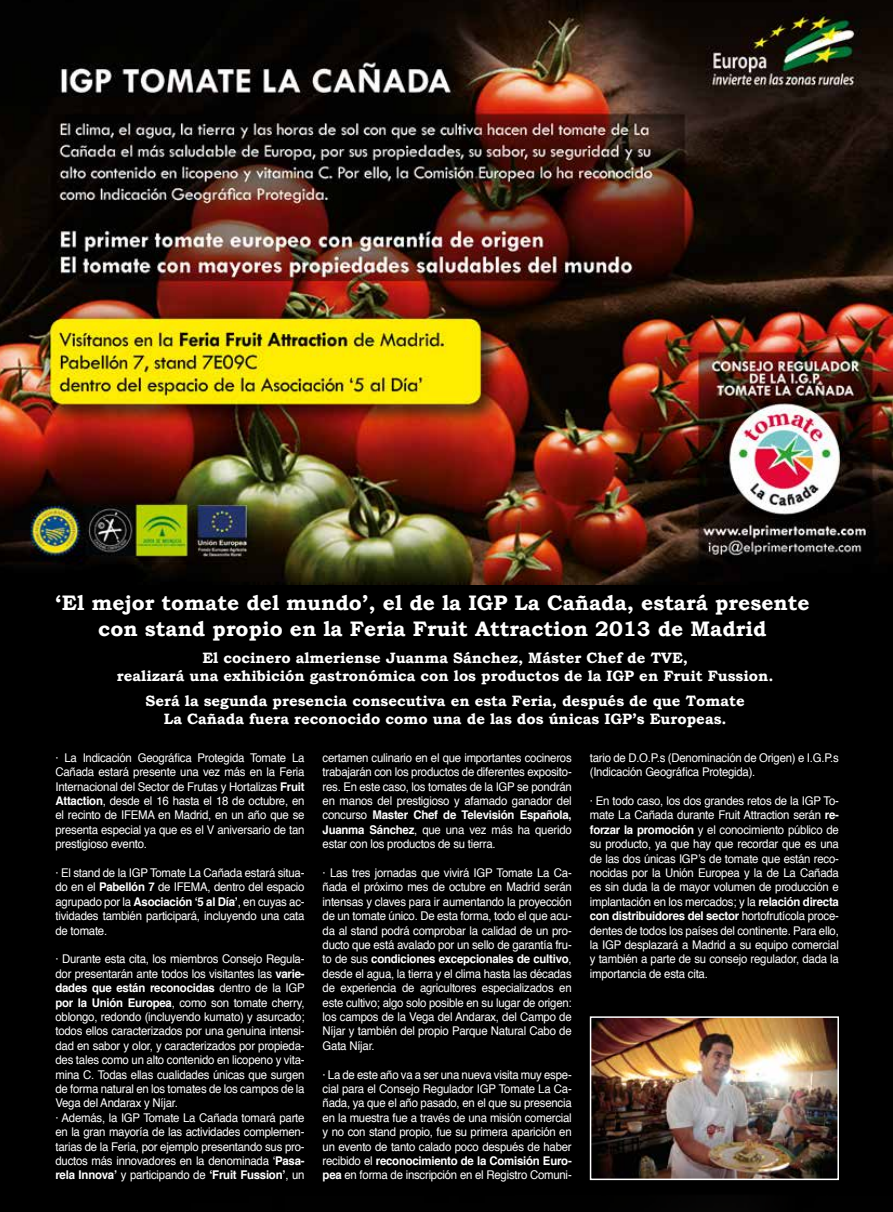
<style>
.page{position:relative;width:893px;height:1212px;background:#fff}
.page>*{position:absolute;margin:0;border:0;box-sizing:border-box;transform-origin:0 0}
.t1{font:700 21px/25.2px "Bookman Old Style";color:#fff;text-align:center}
.t2{font:700 15px/18px "Bookman Old Style";color:#fff;text-align:center}
.t3{font:12px/14.4px "Helvetica";letter-spacing:-.02em;color:#fff;text-align:justify;scale:.95 1}
.s1{font-weight:700}
</style>
<div class="page">
<div style="left:1px;top:585px;width:892px;height:627px;background:#000"></div>
<img style="left:593px;top:1019px;width:243px;height:158px">
<div style="left:590px;top:1016px;width:249px;height:164px;border:2px solid #fff"></div>
<img style="left:1px;top:0;width:892px;height:585px">
<img style="left:0;top:0;width:1px;height:1212px">
<h1 class="t1" style="left:55px;top:590px;width:756px">‘El mejor tomate del mundo’, el de la IGP La Cañada, estará presente con stand propio en la Feria Fruit Attraction 2013 de Madrid</h1>
<p class="t2" style="left:117px;top:648px;width:658px">El cocinero almeriense Juanma Sánchez, Máster Chef de TVE,<br>realizará una exhibición gastronómica con los productos de la IGP en Fruit Fussion.</p>
<p class="t2" style="left:146px;top:692px;width:601px">Será la segunda presencia consecutiva en esta Feria, después de que Tomate<br>La Cañada fuera reconocido como una de las dos únicas IGP’s Europeas.</p>
<p class="t3" style="left:55px;top:751px;width:264px">· La Indicación Geográfica Protegida Tomate La Cañada estará presente una vez más en la Feria Internacional del Sector de Frutas y Hortalizas <span class="s1">Fruit Attaction</span>, desde el 16 hasta el 18 de octubre, en el recinto de IFEMA en Madrid, en un año que se presenta especial ya que es el V aniversario de tan prestigioso evento.</p>
<p class="t3" style="left:55px;top:866px;width:264px">· El stand de la IGP Tomate La Cañada estará situa&shy;do en el <span class="s1">Pabellón 7</span> de IFEMA, dentro del espacio agrupado por la <span class="s1">Asociación ‘5 al Día’</span>, en cuyas ac&shy;tividades también participará, incluyendo una cata de tomate.</p>
<p class="t3" style="left:55px;top:952px;width:264px;text-align:left">· Durante esta cita, los miembros Consejo Regula&shy;dor presentarán ante todos los visitantes las <span class="s1">varie&shy;dades que están reconocidas</span> dentro de la IGP <span class="s1">por la Unión Europea</span>, como son tomate cherry, oblongo, redondo (incluyendo kumato) y asurcado; todos ellos caracterizados por una genuina intensi&shy;dad en sabor y olor, y caracterizados por propieda&shy;des tales como un alto contenido en licopeno y vita&shy;mina C. Todas ellas cualidades únicas que surgen de forma natural en los tomates de los campos de la Vega del Andarax y Níjar.<br>· Además, la IGP Tomate La Cañada tomará parte en la gran mayoría de las actividades complemen&shy;tarias de la Feria, por ejemplo presentando sus pro&shy;ductos más innovadores en la denominada ‘<span class="s1">Pasa&shy;rela Innova’</span> y participando de <span class="s1">‘Fruit Fussion’</span>, un</p>
<p class="t3" style="left:323px;top:751px;width:264px">certamen culinario en el que importantes cocineros trabajarán con los productos de diferentes exposito&shy;res. En este caso, los tomates de la IGP se pondrán en manos del prestigioso y afamado ganador del concurso <span class="s1">Master Chef de Televisión Española, Juanma Sánchez</span>, que una vez más ha querido estar con los productos de su tierra.</p>
<p class="t3" style="left:323px;top:866px;width:264px">· Las tres jornadas que vivirá IGP Tomate La Ca&shy;ñada el próximo mes de octubre en Madrid serán intensas y claves para ir aumentando la proyección de un tomate único. De esta forma, todo el que acu&shy;da al stand podrá comprobar la calidad de un pro&shy;ducto que está avalado por un sello de garantía fru&shy;to de sus <span class="s1">condiciones excepcionales de cultivo</span>, desde el agua, la tierra y el clima hasta las décadas de experiencia de agricultores especializados en este cultivo; algo solo posible en su lugar de origen: los campos de la Vega del Andarax, del Campo de Níjar y también del propio Parque Natural Cabo de Gata Níjar.</p>
<p class="t3" style="left:323px;top:1067px;width:264px">· La de este año va a ser una nueva visita muy espe&shy;cial para el Consejo Regulador IGP Tomate La Ca&shy;ñada, ya que el año pasado, en el que su presencia en la muestra fue a través de una misión comercial y no con stand propio, fue su primera aparición en un evento de tanto calado poco después de haber recibido el <span class="s1">reconocimiento de la Comisión Euro&shy;pea</span> en forma de inscripción en el Registro Comuni-</p>
<p class="t3" style="left:590px;top:751px;width:264px">tario de D.O.P.s (Denominación de Origen) e I.G.P.s (Indicación Geográfica Protegida).</p>
<p class="t3" style="left:590px;top:794px;width:264px">· En todo caso, los dos grandes retos de la IGP To&shy;mate La Cañada durante Fruit Attraction serán <span class="s1">re&shy;forzar la promoción</span> y el conocimiento público de su producto, ya que hay que recordar que es una de las dos únicas IGP’s de tomate que están reco&shy;nocidas por la Unión Europea y la de La Cañada es sin duda la de mayor volumen de producción e implantación en los mercados; y la <span class="s1">relación directa con distribuidores del sector</span> hortofrutícola proce&shy;dentes de todos los países del continente. Para ello, la IGP desplazará a Madrid a su equipo comercial y también a parte de su consejo regulador, dada la importancia de esta cita.</p>
</div>
